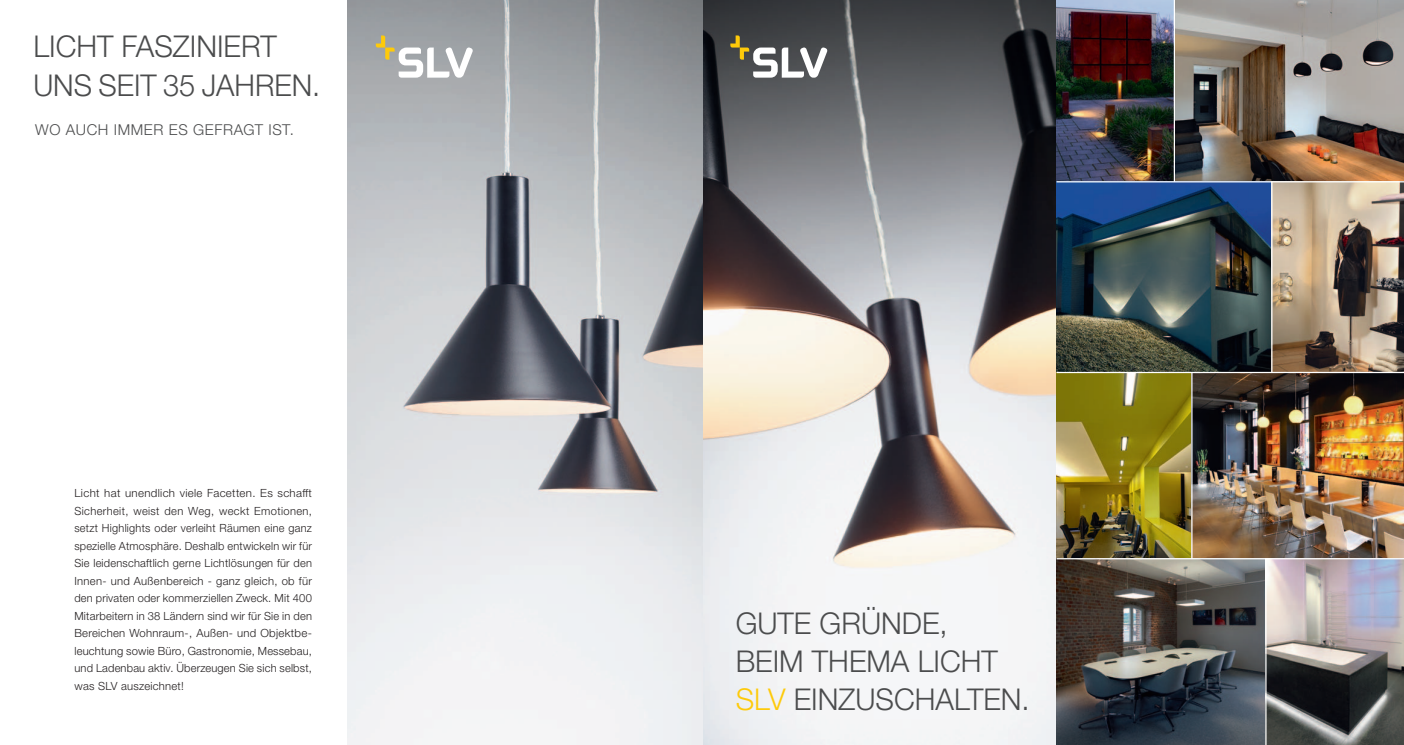
<style>
.page{position:relative;width:1404px;height:745px;background:#fff}
.page>*{position:absolute;margin:0;border:0;box-sizing:border-box;transform-origin:0 0}
.t1{font:300 30px/37.5px "Helvetica Neue LTW1 G";color:#4b4c4d}
.t2{font:300 15px "Helvetica Neue LTW1 G";letter-spacing:.04em;color:#4b4c4d}
.t3{font:300 11.25px/17.5px "Helvetica Neue LTW1 G";letter-spacing:.015em;color:#231f20;text-align:justify}
.s1{color:#feca0a}
</style>
<div class="page">
<img style="left:347px;top:0;width:1056px;height:744px">
<hr style="left:1056px;top:557px;width:347px;height:2px;background:#fff">
<hr style="left:1056px;top:371px;width:347px;height:2px;background:#fff">
<hr style="left:1056px;top:181px;width:347px;height:1px;background:#fff">
<hr style="left:1270px;top:181px;width:2px;height:191px;background:#fff">
<hr style="left:1191px;top:372px;width:1px;height:186px;background:#fff">
<hr style="left:1265px;top:558px;width:1px;height:186px;background:#fff">
<hr style="left:1173px;top:0;width:1px;height:182px;background:#fff">
<svg style="left:730px;top:35px;width:97px;height:43px"></svg>
<svg style="left:376px;top:35px;width:97px;height:43px"></svg>
<h1 class="t1" style="left:33px;top:30px;width:288px;line-height:38.8px">LICHT FASZINIERT<br>UNS SEIT 35 JAHREN.</h1>
<h2 class="t2" style="left:35px;top:124px;width:260px">WO AUCH IMMER ES GEFRAGT IST.</h2>
<p class="t3" style="left:74px;top:485px;width:239px">Licht hat unendlich viele Facetten. Es schafft Sicherheit, weist den Weg, weckt Emotionen, setzt Highlights oder verleiht Räumen eine ganz spezielle Atmosphäre. Deshalb entwickeln wir für Sie leidenschaftlich gerne Lichtlösungen für den Innen- und Außenbereich - ganz gleich, ob für den privaten oder kommerziellen Zweck. Mit 400<br>Mitarbeitern in 38 Ländern sind wir für Sie in den Bereichen Wohnraum-, Außen- und Objektbe&shy;leuchtung sowie Büro, Gastronomie, Messebau, und Ladenbau aktiv. Überzeugen Sie sich selbst, was SLV auszeichnet!</p>
<h1 class="t1" style="left:735px;top:607px;width:295px">GUTE GRÜNDE,<br>BEIM THEMA LICHT<br><span class="s1">SLV</span> EINZUSCHALTEN.</h1>
</div>
